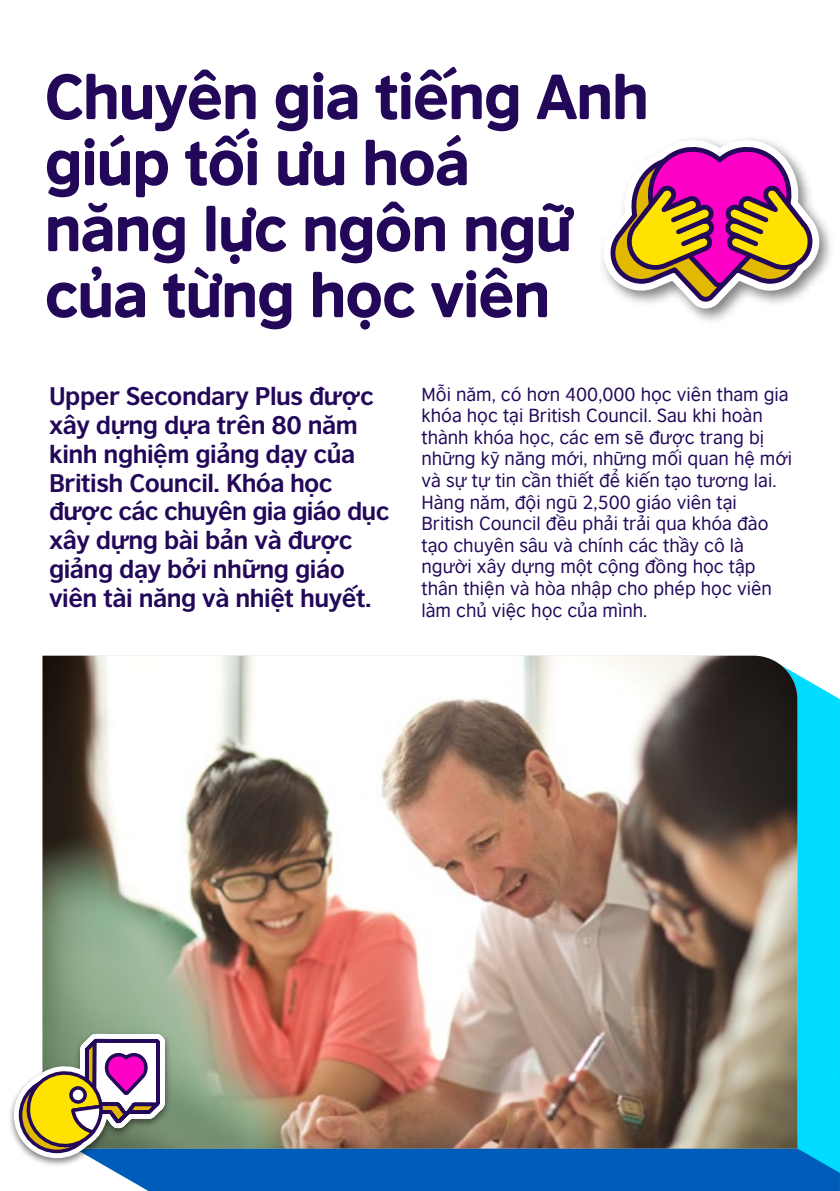
<style>
.page{position:relative;width:840px;height:1191px;background:#fff}
.page>*{position:absolute;margin:0;border:0;box-sizing:border-box;transform-origin:0 0}
.t1{font:60px/66px "British Council Sans Headline";letter-spacing:-.03em;color:#23085a}
.t2{font:700 24px/28.8px "British Council Sans";letter-spacing:-.02em;color:#23085a}
.t3{font:18px/21.6px "British Council Sans";color:#23085a}
</style>
<div class="page">
<div style="left:186px;top:1148px;width:653px;height:43px;background:#005cb9"></div>
<svg style="left:773px;top:674px;width:66px;height:499px"></svg>
<img style="left:42px;top:655px;width:755px;height:493px">
<svg style="left:692px;top:312px;width:38px;height:9px"></svg>
<svg style="left:607px;top:138px;width:224px;height:174px"></svg>
<img style="left:10px;top:1002px;width:176px;height:189px">
<div style="left:14px;top:1072px;width:86px;height:86px;border:13px solid #fff;border-radius:50%"></div>
<svg style="left:83px;top:269px;width:80px;height:739px"></svg>
<svg style="left:20px;top:1008px;width:157px;height:183px"></svg>
<div style="left:70px;top:1087px;width:15px;height:15px;background:#fff;border-radius:7px"></div>
<div style="left:69px;top:1085px;width:18px;height:19px;border:4px solid #240859;border-radius:7px"></div>
<svg style="left:443px;top:67px;width:13px;height:11px"></svg>
<svg style="left:236px;top:128px;width:13px;height:12px"></svg>
<svg style="left:230px;top:254px;width:10px;height:10px"></svg>
<svg style="left:360px;top:319px;width:10px;height:11px"></svg>
<svg style="left:92px;top:266px;width:9px;height:15px"></svg>
<svg style="left:212px;top:273px;width:10px;height:15px"></svg>
<svg style="left:302px;top:141px;width:10px;height:15px"></svg>
<svg style="left:246px;top:207px;width:10px;height:15px"></svg>
<svg style="left:564px;top:207px;width:9px;height:14px"></svg>
<h1 class="t1" style="left:44px;top:61px;width:606px">Chuyên gia tiêng Anh giúp tôi uu hoá<br>năng luc ngôn ngũ cua tùng hoc viên</h1>
<h2 class="t2" style="left:49px;top:379px;width:341px">Upper Secondary Plus được xây dựng dựa trên 80 năm kinh nghiệm giảng dạy của<br>British Council. Khóa học được các chuyên gia giáo dục xây dựng bài bản và được giảng dạy bởi những giáo viên tài năng và nhiệt huyết.</h2>
<p class="t3" style="left:421px;top:381px;width:372px">Mỗi năm, có hơn 400,000 học viên tham gia khóa học tại British Council. Sau khi hoàn thành khóa học, các em sẽ được trang bị những kỹ năng mới, những mối quan hệ mới và sự tự tin cần thiết để kiến tạo tương lai.<br>Hàng năm, đội ngũ 2,500 giáo viên tại British Council đều phải trải qua khóa đào tạo chuyên sâu và chính các thầy cô là người xây dựng một cộng đồng học tập thân thiện và hòa nhập cho phép học viên làm chủ việc học của mình.</p>
</div>
